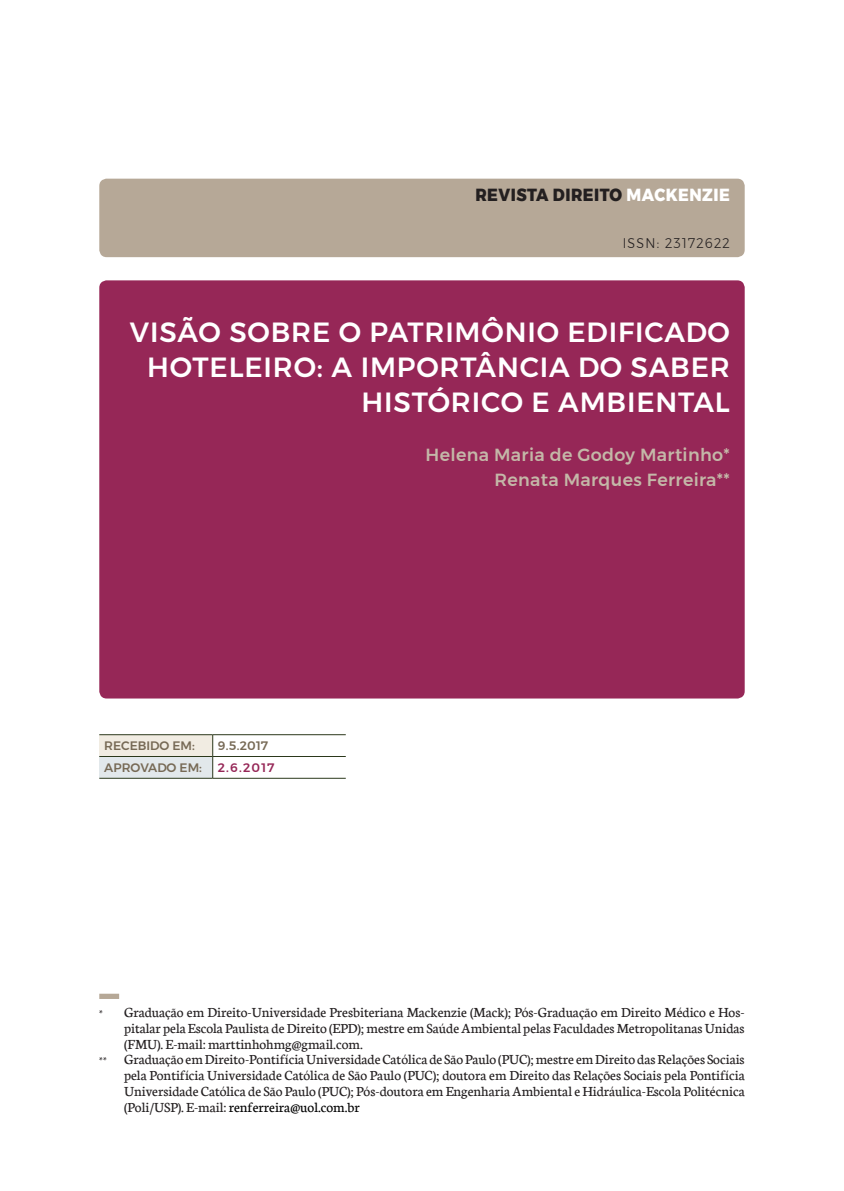
<style>
.page{position:relative;width:844px;height:1191px;background:#fff}
.page>*{position:absolute;margin:0;border:0;box-sizing:border-box;transform-origin:0 0}
._0_Capitulo{font:500 27.65px/35px "Montserrat";letter-spacing:.03em;color:#fff;text-align:right}
._0_Capitulo_Autor{font:500 17.5px "Montserrat";letter-spacing:.02em;color:#c4b8a8}
.t1{font:800 17.5px "Montserrat";letter-spacing:.03em;color:#231f20;scale:.9 1}
._9_nota_rodadpe{font:14.88px/15.8px "Neuton";color:#231f20;text-align:justify}
.t2{font:300 14px "Montserrat";letter-spacing:.1em;color:#231f20;scale:.9 1}
._4_Sub_1{font:500 12.25px "Montserrat";color:#776a56}
._4_Sub_1-2{font:500 12.25px "Montserrat";color:#962757}
.s1{color:#fff}
.s2{font-weight:700;font-size:11.38px}
.s3{color:#000}
</style>
<div class="page">
<div style="left:99px;top:280px;width:645px;height:418px;background:#962757;border-radius:7px"></div>
<div style="left:99px;top:179px;width:645px;height:78px;background:#b6a897;border-radius:7px"></div>
<div style="left:99px;top:993px;width:20px;height:6px;background:#b6a897"></div>
<div style="left:99px;top:734px;width:114px;height:22px;background:#f1ece2"></div>
<div style="left:99px;top:756px;width:114px;height:22px;background:#e2e8eb"></div>
<hr style="left:99px;top:756px;width:114px;height:1px;background:#2b381b">
<hr style="left:213px;top:756px;width:133px;height:1px;background:#2b381b">
<hr style="left:99px;top:734px;width:114px;height:1px;background:#2b381b">
<hr style="left:213px;top:734px;width:133px;height:1px;background:#2b381b">
<svg style="left:212px;top:735px;width:1px;height:43px"></svg>
<hr style="left:99px;top:778px;width:114px;height:1px;background:#2b381b">
<hr style="left:213px;top:778px;width:133px;height:1px;background:#2b381b">
<p class="t1" style="left:475px;top:180px;width:284px">REVISTA DIREITO <span class="s1">MACKENZIE</span></p>
<p class="t2" style="left:622px;top:232px;width:120px">ISSN: 23172622</p>
<p class="_0_Capitulo" style="left:130px;top:315px;width:601px">VISÃO SOBRE O PATRIMÔNIO EDIFICADO<br>HOTELEIRO: A IMPORTÂNCIA DO SABER<br>HISTÓRICO E AMBIENTAL</p>
<p class="_0_Capitulo_Autor" style="left:425px;top:441px;width:306px">Helena Maria de Godoy Martinho*</p>
<p class="_0_Capitulo_Autor" style="left:494px;top:466px;width:237px">Renata Marques Ferreira**</p>
<p class="_4_Sub_1" style="left:104px;top:736px;width:92px">RECEBIDO EM:</p>
<p class="_4_Sub_1" style="left:218px;top:736px;width:52px">9.5.2017</p>
<p class="_4_Sub_1" style="left:104px;top:758px;width:99px">APROVADO EM:</p>
<p class="_4_Sub_1-2" style="left:218px;top:757px;width:58px">2.6.2017</p>
<p class="_9_nota_rodadpe" style="left:124px;top:1004px;width:622px;text-indent:-25px"><span class="s2">*</span> Graduação em Direito-Universidade Presbiteriana Mackenzie (Mack); Pós-Graduação em Direito Médico e Hos&shy;pitalar pela Escola Paulista de Direito (EPD); mestre em Saúde Ambiental pelas Faculdades Metropolitanas Unidas (FMU). E-mail: marttinhohmg@gmail.com.</p>
<p class="_9_nota_rodadpe" style="left:124px;top:1051px;width:622px;text-indent:-25px"><span class="s2">**</span> Graduação em Direito-Pontifícia Universidade Católica de São Paulo (PUC); mestre em Direito das Relações Sociais pela Pontifícia Universidade Católica de São Paulo (PUC); doutora em Direito das Relações Sociais pela Pontifícia Universidade Católica de São Paulo (PUC); Pós-doutora em Engenharia Ambiental e Hidráulica-Escola Politécnica (Poli/USP). E-mail: <span class="s3">renferreira@uol.com.br</span></p>
</div>
